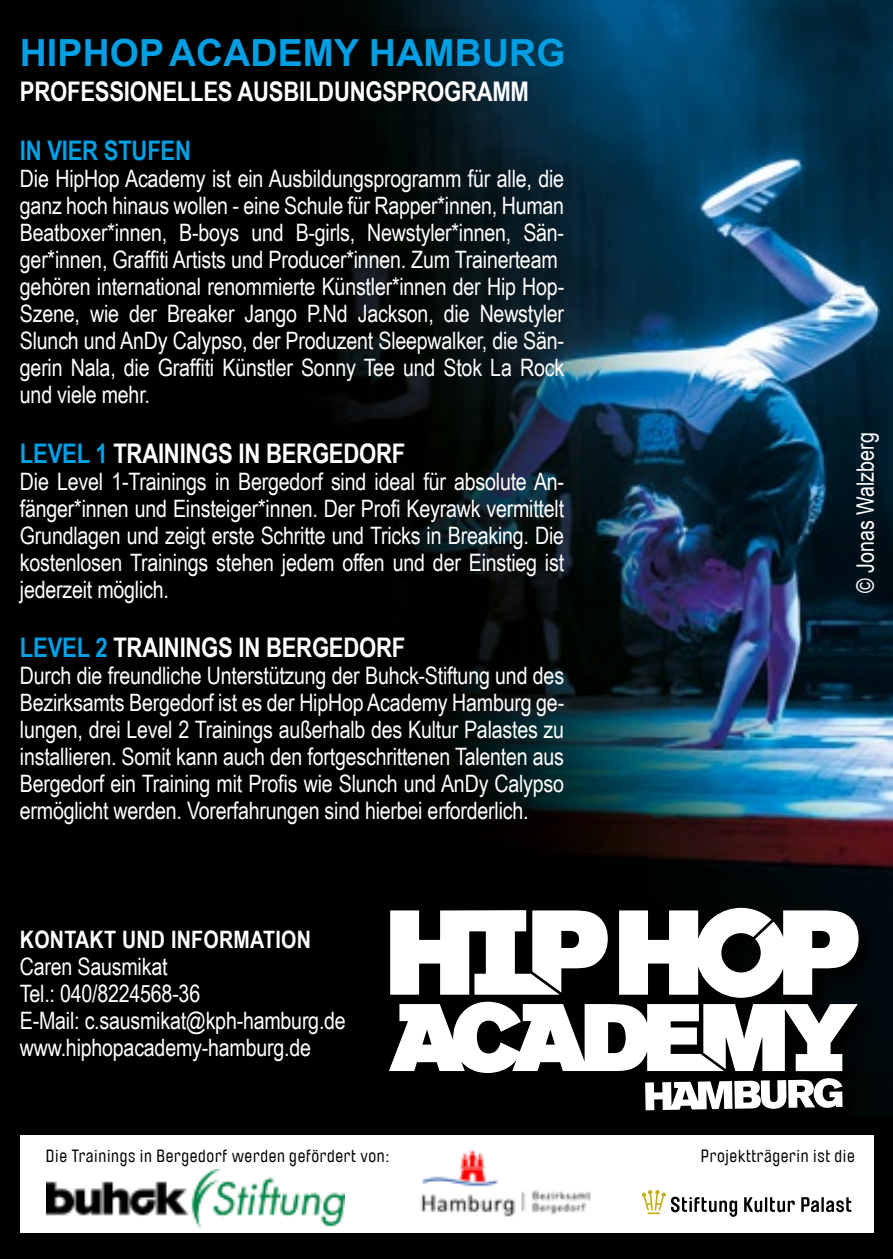
<style>
.page{position:relative;width:893px;height:1259px;background:#000}
.page>*{position:absolute;margin:0;border:0;box-sizing:border-box;transform-origin:0 0}
.t1{font:700 37.5px "Arial";letter-spacing:.005em;color:#009fe3}
.t2{font:700 27px "Arial Narrow";letter-spacing:-.01em;color:#fff}
.t3{font:700 27px "Arial Narrow";letter-spacing:-.01em;color:#009fe3}
.t4{font:24px/27px "Arial Narrow";letter-spacing:-.01em;color:#fff}
.t5{font:700 24px "Arial Narrow";letter-spacing:.01em;color:#fff}
.t6{font:17.4px "Brauer Neue";letter-spacing:.04em;color:#000}
.s1{color:#009fe3}
</style>
<div class="page">
<img style="left:338px;top:1px;width:555px;height:1088px">
<div style="left:392px;top:910px;width:483px;height:217px;background:#000"></div>
<svg style="left:389px;top:908px;width:470px;height:202px"></svg>
<div style="left:20px;top:1135px;width:854px;height:98px;background:#fff"></div>
<img style="left:46px;top:1169px;width:298px;height:59px">
<img style="left:420px;top:1150px;width:171px;height:67px">
<svg style="left:744px;top:1197px;width:51px;height:15px"></svg>
<svg style="left:801px;top:1197px;width:50px;height:15px"></svg>
<svg style="left:642px;top:1190px;width:95px;height:26px"></svg>
<h1 class="t1" style="left:20px;top:26px;width:547px">HIPHOP ACADEMY HAMBURG</h1>
<p class="t2" style="left:20px;top:71px;width:511px">PROFESSIONELLES AUSBILDUNGSPROGRAMM</p>
<p class="t3" style="left:20px;top:130px;width:173px">IN VIER STUFEN</p>
<p class="t4" style="left:20px;top:164px;width:546px">Die HipHop Academy ist ein Ausbildungsprogramm für alle, die ganz hoch hinaus wollen - eine Schule für Rapper*innen, Human Beatboxer*innen, B-boys und B-girls, Newstyler*innen, Sän&shy;ger*innen, Graffiti Artists und Producer*innen. Zum Trainerteam gehören international renommierte Künstler*innen der Hip Hop-Szene, wie der Breaker Jango P.Nd Jackson, die Newstyler Slunch und AnDy Calypso, der Produzent Sleepwalker, die Sän&shy;gerin Nala, die Graffiti Künstler Sonny Tee und Stok La Rock und viele mehr.</p>
<p class="t2" style="left:20px;top:433px;width:387px"><span class="s1">LEVEL 1</span> TRAININGS IN BERGEDORF</p>
<p class="t4" style="left:20px;top:467px;width:546px;text-align:justify">Die Level 1-Trainings in Bergedorf sind ideal für absolute An&shy;fänger*innen und Einsteiger*innen. Der Profi Keyrawk vermittelt Grundlagen und zeigt erste Schritte und Tricks in Breaking. Die kostenlosen Trainings stehen jedem offen und der Einstieg ist jederzeit möglich.</p>
<p class="t2" style="left:20px;top:627px;width:387px"><span class="s1">LEVEL 2</span> TRAININGS IN BERGEDORF</p>
<p class="t4" style="left:20px;top:661px;width:546px;text-align:justify">Durch die freundliche Unterstützung der Buhck-Stiftung und des Bezirksamts Bergedorf ist es der HipHop Academy Hamburg ge&shy;lungen, drei Level 2 Trainings außerhalb des Kultur Palastes zu installieren. Somit kann auch den fortgeschrittenen Talenten aus Bergedorf ein Training mit Profis wie Slunch und AnDy Calypso ermöglicht werden. Vorerfahrungen sind hierbei erforderlich.</p>
<p class="t5" style="left:20px;top:922px;width:292px">KONTAKT UND INFORMATION</p>
<p class="t4" style="left:20px;top:952px;width:327px">Caren Sausmikat<br>Tel.: 040/8224568-36<br>E-Mail: c.sausmikat@kph-hamburg.de www.hiphopacademy-hamburg.de</p>
<p class="t4" style="left:851px;top:592px;width:162px;rotate:-90deg">© Jonas Walzberg</p>
<p class="t6" style="left:46px;top:1145px;width:345px">Die Trainings in Bergedorf werden gefördert von:</p>
<p class="t6" style="left:701px;top:1145px;width:156px">Projektträgerin ist die</p>
</div>
